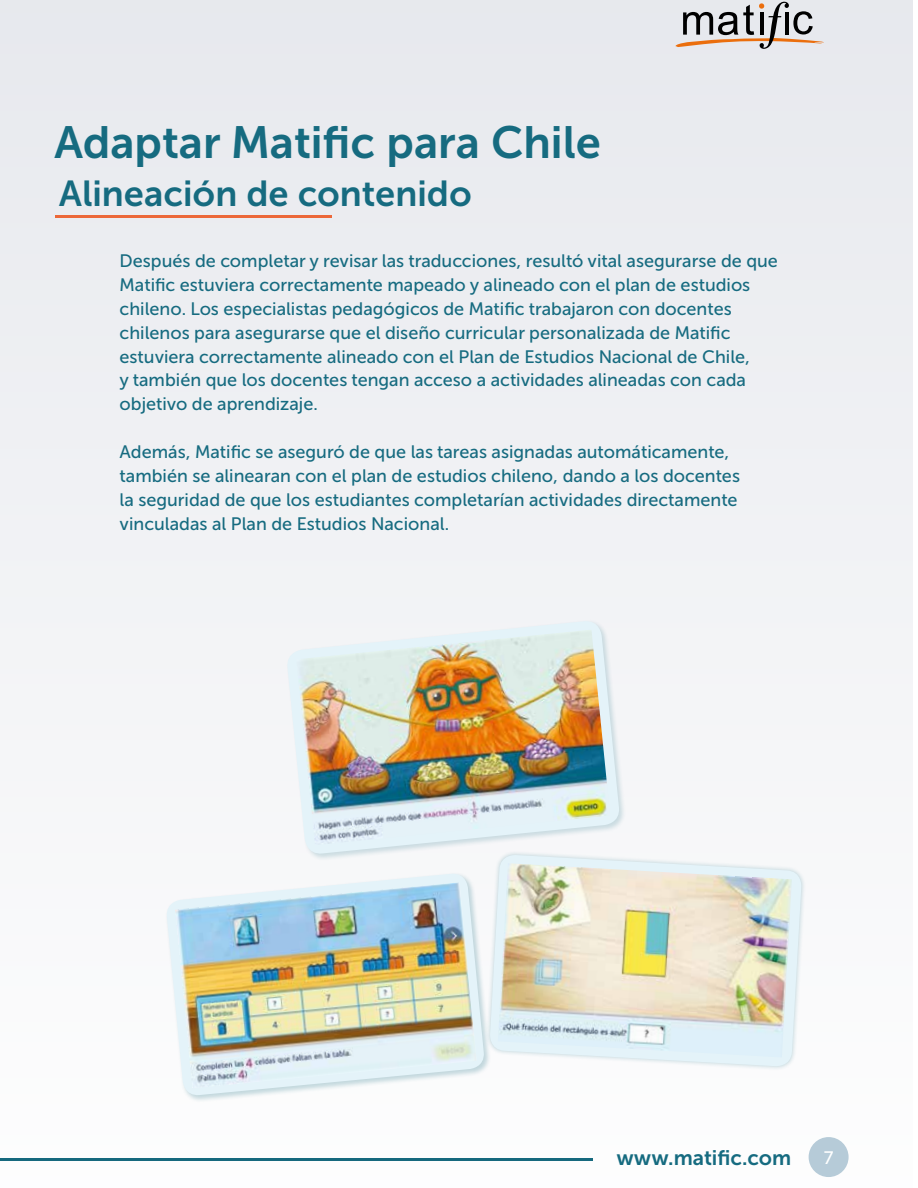
<style>
.page{position:relative;width:918px;height:1188px;background:#fff}
.page>*{position:absolute;margin:0;border:0;box-sizing:border-box;transform-origin:0 0}
.t1{font:45px "Museo Sans Cyrl 700";color:#166b80}
.t2{font:36px "Museo Sans Cyrl 700";color:#166b80}
.t3{font:21px "Museo Sans Cyrl 700";color:#166b80}
.t4{font:18px/24px "Museo Sans Cyrl 500";color:#166b80}
.t5{font:18px "Museo Sans Cyrl 500";color:#fff}
</style>
<div class="page">
<div style="left:0;top:0;width:912px;height:1188px;background:#f0f1f4"></div>
<hr style="left:10px;top:1158px;width:583px;height:2px;background:#16697e">
<div style="left:809px;top:1137px;width:40px;height:40px;background:#b6cbd8;border-radius:50%"></div>
<svg style="left:0;top:1158px;width:10px;height:2px"></svg>
<svg style="left:676px;top:2px;width:148px;height:47px"></svg>
<hr style="left:56px;top:215px;width:276px;height:2px;background:#ec6839">
<div style="left:165px;top:872px;width:326px;height:230px;background:#166b80;opacity:.25"></div>
<svg style="left:165px;top:872px;width:320px;height:225px"></svg>
<img style="left:175px;top:882px;width:302px;height:206px">
<div style="left:486px;top:851px;width:320px;height:220px;background:#f7f8f9"></div>
<svg style="left:489px;top:859px;width:313px;height:208px"></svg>
<img style="left:498px;top:863px;width:294px;height:194px">
<div style="left:286px;top:620px;width:341px;height:241px;background:#166b80;opacity:.2"></div>
<svg style="left:286px;top:620px;width:335px;height:235px"></svg>
<img style="left:296px;top:630px;width:314px;height:215px">
<h1 class="t1" style="left:54px;top:118px;width:548px">Adaptar Matific para Chile</h1>
<h2 class="t2" style="left:59px;top:174px;width:415px">Alineación de contenido</h2>
<p class="t4" style="left:120px;top:248px;width:660px">Después de completar y revisar las traducciones, resultó vital asegurarse de que Matific estuviera correctamente mapeado y alineado con el plan de estudios chileno. Los especialistas pedagógicos de Matific trabajaron con docentes chilenos para asegurarse que el diseño curricular personalizada de Matific estuviera correctamente alineado con el Plan de Estudios Nacional de Chile,<br>y también que los docentes tengan acceso a actividades alineadas con cada objetivo de aprendizaje.</p>
<p class="t4" style="left:120px;top:440px;width:622px">Además, Matific se aseguró de que las tareas asignadas automáticamente, también se alinearan con el plan de estudios chileno, dando a los docentes la seguridad de que los estudiantes completarían actividades directamente vinculadas al Plan de Estudios Nacional.</p>
<p class="t3" style="left:616px;top:1146px;width:176px">www.matific.com</p>
<p class="t5" style="left:824px;top:1148px;width:11px">7</p>
</div>
